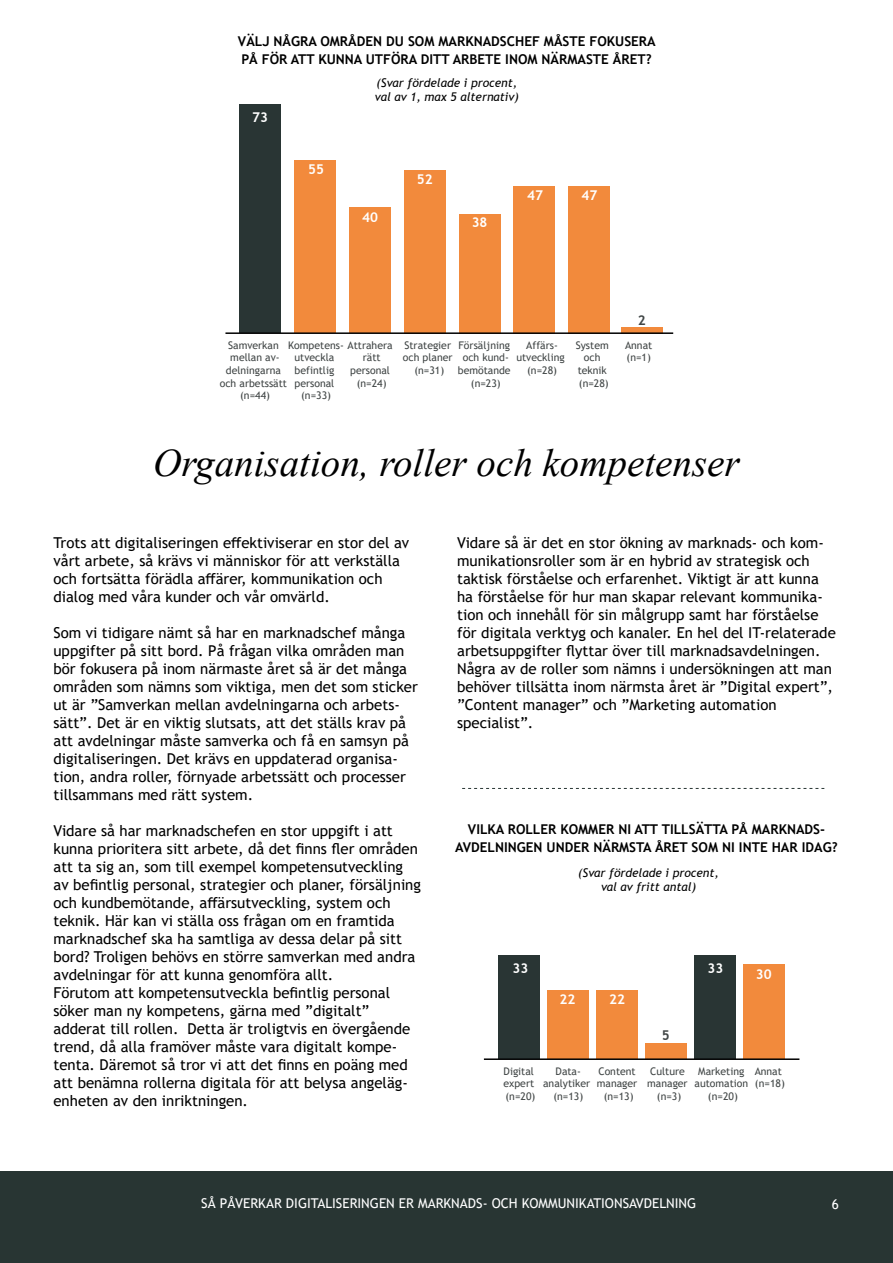
<style>
.page{position:relative;width:893px;height:1263px;background:#fff}
.page>*{position:absolute;margin:0;border:0;box-sizing:border-box;transform-origin:0 0}
.t1{font:italic 39px "Times New Roman";color:#000}
.t2{font:15px/18px "Trebuchet MS";color:#000}
.t3{font:700 13.5px/18px "Trebuchet MS";color:#000;text-align:center}
.t4{font:13.5px "Trebuchet MS";color:#fff}
.t5{font:700 13.5px "Trebuchet MS";color:#fff}
.t6{font:700 13.5px "Trebuchet MS";color:#414646}
.t7{font:italic 12px/14.4px "Trebuchet MS";color:#000}
.t8{font:10.5px/12.6px "Trebuchet MS";color:#414646;text-align:center}
</style>
<div class="page">
<div style="left:0;top:1172px;width:893px;height:91px;background:#283533"></div>
<div style="left:621px;top:327px;width:42px;height:6px;background:#f28a3c"></div>
<div style="left:569px;top:186px;width:41px;height:147px;background:#f28a3c"></div>
<div style="left:514px;top:186px;width:41px;height:147px;background:#f28a3c"></div>
<div style="left:459px;top:214px;width:41px;height:119px;background:#f28a3c"></div>
<div style="left:404px;top:170px;width:41px;height:163px;background:#f28a3c"></div>
<div style="left:349px;top:208px;width:41px;height:125px;background:#f28a3c"></div>
<div style="left:294px;top:161px;width:42px;height:172px;background:#f28a3c"></div>
<div style="left:239px;top:104px;width:42px;height:229px;background:#293534"></div>
<hr style="left:225px;top:332px;width:448px;height:2px;background:#000">
<div style="left:743px;top:965px;width:41px;height:94px;background:#f28a3c"></div>
<div style="left:694px;top:955px;width:42px;height:104px;background:#293534"></div>
<div style="left:645px;top:1043px;width:42px;height:16px;background:#f28a3c"></div>
<div style="left:596px;top:990px;width:42px;height:69px;background:#f28a3c"></div>
<div style="left:548px;top:990px;width:41px;height:69px;background:#f28a3c"></div>
<div style="left:499px;top:955px;width:41px;height:104px;background:#293534"></div>
<hr style="left:484px;top:1058px;width:315px;height:2px;background:#000">
<svg style="left:462px;top:788px;width:362px;height:1px"></svg>
<p class="t3" style="left:238px;top:32px;width:419px;text-align:left">VÄLJ NÅGRA OMRÅDEN DU SOM MARKNADSCHEF MÅSTE FOKUSERA<br>PÅ FÖR ATT KUNNA UTFÖRA DITT ARBETE INOM NÄRMASTE ÅRET?</p>
<p class="t5" style="left:252px;top:109px;width:17px">73</p>
<p class="t5" style="left:308px;top:161px;width:17px">55</p>
<p class="t7" style="left:375px;top:75px;width:146px">(Svar fördelade i procent, val av 1, max 5 alternativ)</p>
<p class="t5" style="left:362px;top:208px;width:17px">40</p>
<p class="t5" style="left:417px;top:171px;width:17px">52</p>
<p class="t5" style="left:472px;top:214px;width:17px">38</p>
<p class="t5" style="left:527px;top:187px;width:17px">47</p>
<p class="t5" style="left:581px;top:187px;width:17px">47</p>
<p class="t6" style="left:638px;top:312px;width:9px">2</p>
<p class="t8" style="left:220px;top:339px;width:69px">Samverkan mellan av&shy;delningarna och arbetssätt (n=44)</p>
<p class="t8" style="left:288px;top:339px;width:106px">Kompetens- Attrahera</p>
<p class="t8" style="left:350px;top:351px;width:41px">rätt personal (n=24)</p>
<p class="t8" style="left:295px;top:351px;width:41px">utveckla</p>
<p class="t8" style="left:295px;top:364px;width:41px">befintlig</p>
<p class="t8" style="left:295px;top:377px;width:41px">personal</p>
<p class="t8" style="left:301px;top:389px;width:31px">(n=33)</p>
<p class="t8" style="left:403px;top:339px;width:51px">Strategier och planer (n=31)</p>
<p class="t8" style="left:458px;top:339px;width:54px">Försäljning och kund&shy;bemötande (n=23)</p>
<p class="t8" style="left:516px;top:339px;width:50px">Affärs&shy;utveckling (n=28)</p>
<p class="t8" style="left:576px;top:339px;width:35px">System och teknik (n=28)</p>
<p class="t8" style="left:625px;top:339px;width:29px;text-align:left">Annat (n=1)</p>
<h1 class="t1" style="left:153px;top:436px;width:588px">Organisation, roller och kompetenser</h1>
<p class="t2" style="left:53px;top:534px;width:357px">Trots att digitaliseringen effektiviserar en stor del av vårt arbete, så krävs vi människor för att verkställa och fortsätta förädla affärer, kommunikation och dialog med våra kunder och vår omvärld.</p>
<p class="t2" style="left:53px;top:624px;width:366px">Som vi tidigare nämt så har en marknadschef många uppgifter på sitt bord. På frågan vilka områden man bör fokusera på inom närmaste året så är det många områden som nämns som viktiga, men det som sticker ut är ”Samverkan mellan avdelningarna och arbets&shy;sätt”. Det är en viktig slutsats, att det ställs krav på att avdelningar måste samverka och få en samsyn på digitaliseringen. Det krävs en uppdaterad organisa&shy;tion, andra roller, förnyade arbetssätt och processer tillsammans med rätt system.</p>
<p class="t2" style="left:53px;top:822px;width:369px">Vidare så har marknadschefen en stor uppgift i att kunna prioritera sitt arbete, då det finns fler områden att ta sig an, som till exempel kompetensutveckling av befintlig personal, strategier och planer, försäljning och kundbemötande, affärsutveckling, system och teknik. Här kan vi ställa oss frågan om en framtida marknadschef ska ha samtliga av dessa delar på sitt bord? Troligen behövs en större samverkan med andra avdelningar för att kunna genomföra allt.<br>Förutom att kompetensutveckla befintlig personal söker man ny kompetens, gärna med ”digitalt” adderat till rollen. Detta är troligtvis en övergående trend, då alla framöver måste vara digitalt kompe&shy;tenta. Däremot så tror vi att det finns en poäng med att benämna rollerna digitala för att belysa angeläg&shy;enheten av den inriktningen.</p>
<p class="t2" style="left:457px;top:534px;width:380px">Vidare så är det en stor ökning av marknads- och kom&shy;munikationsroller som är en hybrid av strategisk och taktisk förståelse och erfarenhet. Viktigt är att kunna ha förståelse för hur man skapar relevant kommunika&shy;tion och innehåll för sin målgrupp samt har förståelse för digitala verktyg och kanaler. En hel del IT-relaterade arbetsuppgifter flyttar över till marknadsavdelningen.<br>Några av de roller som nämns i undersökningen att man behöver tillsätta inom närmsta året är ”Digital expert”, ”Content manager” och ”Marketing automation specialist”.</p>
<p class="t3" style="left:455px;top:820px;width:384px">VILKA ROLLER KOMMER NI ATT TILLSÄTTA PÅ MARKNADS-<br>AVDELNINGEN UNDER NÄRMSTA ÅRET SOM NI INTE HAR IDAG?</p>
<p class="t7" style="left:578px;top:865px;width:142px;text-align:center">(Svar fördelade i procent, val av fritt antal)</p>
<p class="t5" style="left:513px;top:960px;width:17px">33</p>
<p class="t5" style="left:707px;top:960px;width:17px">33</p>
<p class="t5" style="left:560px;top:990px;width:17px">22</p>
<p class="t5" style="left:609px;top:990px;width:17px">22</p>
<p class="t6" style="left:662px;top:1027px;width:9px">5</p>
<p class="t5" style="left:756px;top:966px;width:17px">30</p>
<p class="t8" style="left:503px;top:1065px;width:33px;text-align:left">Digital expert (n=20)</p>
<p class="t8" style="left:543px;top:1065px;width:49px">Data&shy;analytiker (n=13)</p>
<p class="t8" style="left:597px;top:1065px;width:42px">Content manager (n=13)</p>
<p class="t8" style="left:647px;top:1065px;width:42px">Culture manager (n=3)</p>
<p class="t8" style="left:694px;top:1065px;width:55px">Marketing automation (n=20)</p>
<p class="t8" style="left:755px;top:1065px;width:32px;text-align:left">Annat (n=18)</p>
<p class="t4" style="left:201px;top:1195px;width:496px">SÅ PÅVERKAR DIGITALISERINGEN ER MARKNADS- OCH KOMMUNIKATIONSAVDELNING</p>
<p class="t4" style="left:832px;top:1195px;width:9px">6</p>
</div>
